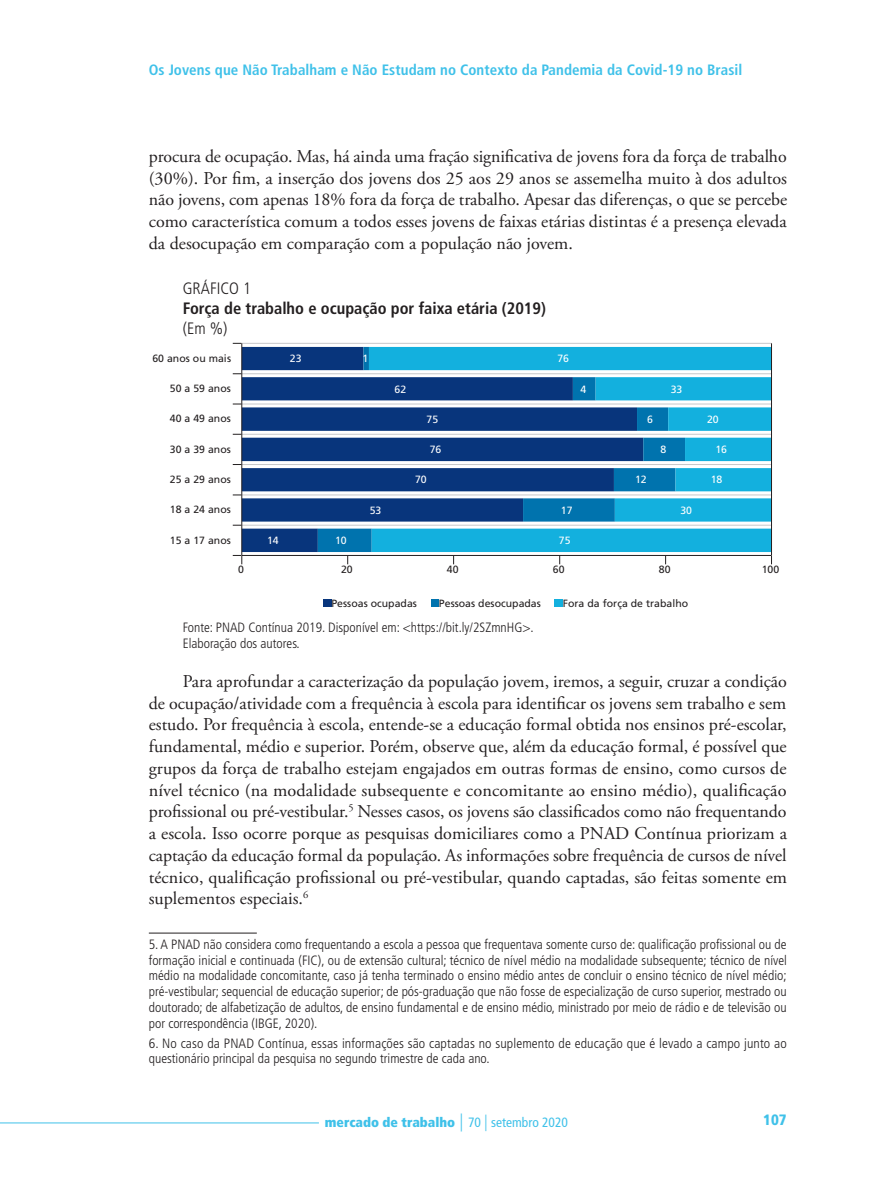
<style>
.page{position:relative;width:893px;height:1191px;background:#fff}
.page>*{position:absolute;margin:0;border:0;box-sizing:border-box;transform-origin:0 0}
.texto{font:18px/21.8px "Adobe Garamond Pro";color:#231f20;text-align:justify}
.Tabela_titulo{font:700 condensed 16.5px "Frutiger LT Pro";color:#231f20}
.Tabela_numero{font:300 condensed 16.5px "Frutiger LT Pro";color:#231f20}
.Tabela_entretitulo{font:300 condensed 16.5px "Frutiger LT Pro";color:#231f20}
.t1{font:700 condensed 15px "Frutiger LT Pro";letter-spacing:.005em;color:#3fc1e9}
.t2{font:900 condensed 15px "Frutiger LT Pro";color:#3fc1e9}
.RODAPE{font:300 condensed 13.5px/15.8px "Frutiger LT Pro";color:#231f20;text-align:justify}
.Tabela_fonte_inicio{font:300 condensed 13.5px "Frutiger LT Pro";color:#231f20}
.t3{font:900 condensed 13.5px "Frutiger LT Pro";color:#3fc1e9}
.Tabela_elaboracao{font:300 condensed 13.5px "Frutiger LT Pro";color:#231f20}
.t4{font:10.5px "Frutiger LT Pro";color:#231f20}
.t5{font:10.5px "Frutiger LT Pro";letter-spacing:-.005em;color:#fff}
.s1{font-weight:300;font-size:18px}
.s2{font-weight:400}
.s3{font-weight:300;font-size:16.5px}
</style>
<div class="page">
<hr style="left:0;top:1122px;width:319px;height:1px;background:#3fc1e9">
<hr style="left:242px;top:343px;width:529px;height:1px;background:#c7c8ca">
<svg style="left:242px;top:347px;width:76px;height:205px;background:#385c94"></svg>
<svg style="left:318px;top:347px;width:51px;height:205px;background:#37649b"></svg>
<svg style="left:369px;top:347px;width:402px;height:205px;background:#3c92c0"></svg>
<hr style="left:242px;top:555px;width:529px;height:1px;background:#231f20">
<hr style="left:241px;top:343px;width:1px;height:212px;background:#231f20">
<hr style="left:771px;top:343px;width:1px;height:212px;background:#231f20">
<svg style="left:233px;top:555px;width:10px;height:9px"></svg>
<div style="left:323px;top:599px;width:8px;height:8px;background:#08357c"></div>
<div style="left:431px;top:599px;width:7px;height:8px;background:#0073ae"></div>
<div style="left:554px;top:599px;width:8px;height:8px;background:#13b0de"></div>
<hr style="left:149px;top:932px;width:108px;height:1px;background:#231f20">
<p class="t1" style="left:149px;top:61px;width:595px">Os Jovens que Não Trabalham e Não Estudam no Contexto da Pandemia da Covid-19 no Brasil</p>
<p class="texto" style="left:149px;top:146px;width:640px">procura de ocupação. Mas, há ainda uma fração significativa de jovens fora da força de trabalho (30%). Por fim, a inserção dos jovens dos 25 aos 29 anos se assemelha muito à dos adultos não jovens, com apenas 18% fora da força de trabalho. Apesar das diferenças, o que se percebe como característica comum a todos esses jovens de faixas etárias distintas é a presença elevada da desocupação em comparação com a população não jovem.</p>
<p class="Tabela_numero" style="left:183px;top:279px;width:70px">GRÁFICO 1</p>
<p class="Tabela_titulo" style="left:183px;top:298px;width:365px">Força de trabalho e ocupação por faixa etária (2019)</p>
<p class="Tabela_entretitulo" style="left:183px;top:319px;width:46px">(Em %)</p>
<p class="t4" style="left:152px;top:352px;width:80px">60 anos ou mais</p>
<p class="t5" style="left:290px;top:352px;width:13px">23</p>
<p class="t5" style="left:362px;top:352px;width:7px">1</p>
<p class="t5" style="left:557px;top:352px;width:13px">76</p>
<p class="t4" style="left:170px;top:382px;width:62px">50 a 59 anos</p>
<p class="t5" style="left:395px;top:383px;width:13px">62</p>
<p class="t5" style="left:580px;top:383px;width:7px">4</p>
<p class="t5" style="left:671px;top:383px;width:13px">33</p>
<p class="t4" style="left:170px;top:412px;width:62px">40 a 49 anos</p>
<p class="t5" style="left:427px;top:413px;width:13px">75</p>
<p class="t5" style="left:647px;top:413px;width:7px">6</p>
<p class="t5" style="left:707px;top:413px;width:13px">20</p>
<p class="t4" style="left:170px;top:443px;width:62px">30 a 39 anos</p>
<p class="t5" style="left:430px;top:443px;width:13px">76</p>
<p class="t5" style="left:660px;top:443px;width:7px">8</p>
<p class="t5" style="left:715px;top:443px;width:13px">16</p>
<p class="t4" style="left:170px;top:473px;width:62px">25 a 29 anos</p>
<p class="t5" style="left:415px;top:473px;width:13px">70</p>
<p class="t5" style="left:635px;top:473px;width:13px">12</p>
<p class="t5" style="left:711px;top:473px;width:13px">18</p>
<p class="t4" style="left:170px;top:503px;width:62px">18 a 24 anos</p>
<p class="t5" style="left:370px;top:504px;width:13px">53</p>
<p class="t5" style="left:561px;top:504px;width:13px">17</p>
<p class="t5" style="left:680px;top:504px;width:13px">30</p>
<p class="t4" style="left:170px;top:534px;width:62px">15 a 17 anos</p>
<p class="t5" style="left:267px;top:534px;width:13px">14</p>
<p class="t5" style="left:335px;top:534px;width:13px">10</p>
<p class="t5" style="left:559px;top:534px;width:13px">75</p>
<p class="t4" style="left:238px;top:563px;width:7px">0</p>
<p class="t4" style="left:341px;top:563px;width:13px">20</p>
<p class="t4" style="left:447px;top:563px;width:13px">40</p>
<p class="t4" style="left:553px;top:563px;width:13px">60</p>
<p class="t4" style="left:659px;top:563px;width:13px">80</p>
<p class="t4" style="left:762px;top:563px;width:19px">100</p>
<p class="t4" style="left:331px;top:597px;width:87px">Pessoas ocupadas</p>
<p class="t4" style="left:439px;top:597px;width:103px">Pessoas desocupadas</p>
<p class="t4" style="left:563px;top:597px;width:127px">Fora da força de trabalho</p>
<p class="Tabela_fonte_inicio" style="left:183px;top:619px;width:352px">Fonte: PNAD Contínua 2019. Disponível em: &lt;https://bit.ly/2SZmnHG&gt;.</p>
<p class="Tabela_elaboracao" style="left:183px;top:635px;width:119px">Elaboração dos autores.</p>
<p class="texto" style="left:149px;top:671px;width:640px;text-indent:34px">Para aprofundar a caracterização da população jovem, iremos, a seguir, cruzar a condição de ocupação/atividade com a frequência à escola para identificar os jovens sem trabalho e sem estudo. Por frequência à escola, entende-se a educação formal obtida nos ensinos pré-escolar, fundamental, médio e superior. Porém, observe que, além da educação formal, é possível que grupos da força de trabalho estejam engajados em outras formas de ensino, como cursos de nível técnico (na modalidade subsequente e concomitante ao ensino médio), qualificação profissional ou pré-vestibular.<sup>5</sup> Nesses casos, os jovens são classificados como não frequentando a escola. Isso ocorre porque as pesquisas domiciliares como a PNAD Contínua priorizam a captação da educação formal da população. As informações sobre frequência de cursos de nível técnico, qualificação profissional ou pré-vestibular, quando captadas, são feitas somente em suplementos especiais.<sup>6</sup></p>
<p class="RODAPE" style="left:149px;top:936px;width:640px">5. A PNAD não considera como frequentando a escola a pessoa que frequentava somente curso de: qualificação profissional ou de formação inicial e continuada (FIC), ou de extensão cultural; técnico de nível médio na modalidade subsequente; técnico de nível médio na modalidade concomitante, caso já tenha terminado o ensino médio antes de concluir o ensino técnico de nível médio; pré-vestibular; sequencial de educação superior; de pós-graduação que não fosse de especialização de curso superior, mestrado ou doutorado; de alfabetização de adultos, de ensino fundamental e de ensino médio, ministrado por meio de rádio e de televisão ou por correspondência (IBGE, 2020).</p>
<p class="RODAPE" style="left:149px;top:1035px;width:639px">6. No caso da PNAD Contínua, essas informações são captadas no suplemento de educação que é levado a campo junto ao questionário principal da pesquisa no segundo trimestre de cada ano.</p>
<p class="t3" style="left:325px;top:1114px;width:245px">mercado de trabalho <span class="s1">|</span> <span class="s2">70</span> <span class="s3">|</span> <span class="s2">setembro 2020</span></p>
<p class="t2" style="left:763px;top:1110px;width:25px">107</p>
</div>
